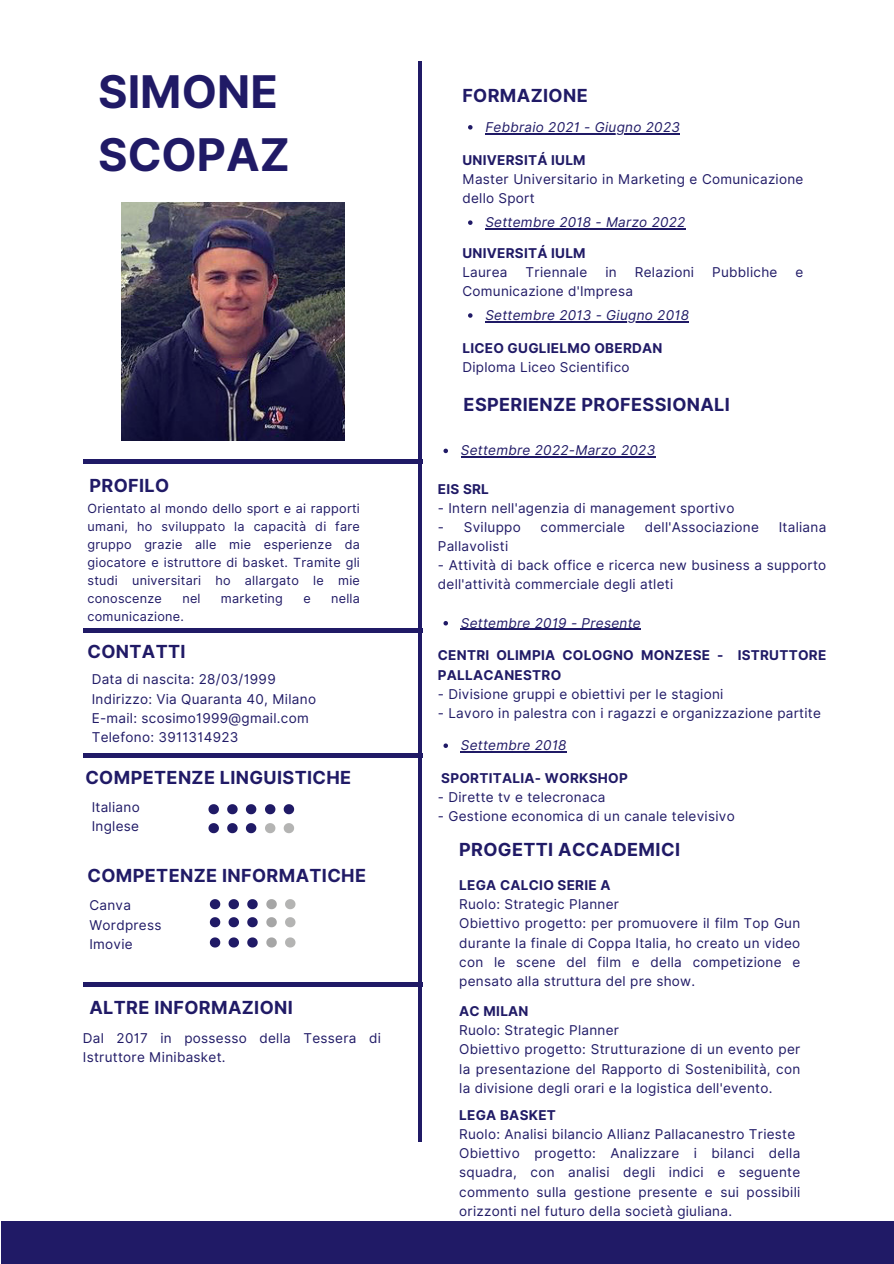
<style>
.page{position:relative;width:894px;height:1264px;background:#fff}
.page>*{position:absolute;margin:0;border:0;box-sizing:border-box;transform-origin:0 0}
.t1{font:700 45px "Inter";color:#201a66}
.t2{font:700 18px "Inter";letter-spacing:.02em;color:#201a66}
.t3{font:13.5px/19.2px "Inter";letter-spacing:.02em;color:#201a66}
.t4{font:700 13.5px/19.2px "Inter";letter-spacing:.02em;color:#201a66}
.t5{font:italic 13.5px "Inter";letter-spacing:.02em;color:#201a66}
.t6{font:12.6px/17.9px "Inter";letter-spacing:.02em;color:#201a66;text-align:justify}
</style>
<div class="page">
<hr style="left:418px;top:61px;width:4px;height:1080px;background:#201a66">
<div style="left:83px;top:753px;width:339px;height:5px;background:#201a66"></div>
<div style="left:1px;top:1221px;width:892px;height:42px;background:#201a66"></div>
<hr style="left:83px;top:459px;width:339px;height:4px;background:#201a66">
<hr style="left:83px;top:628px;width:339px;height:4px;background:#201a66">
<svg style="left:208px;top:804px;width:11px;height:10px"></svg>
<svg style="left:227px;top:804px;width:10px;height:10px"></svg>
<svg style="left:246px;top:804px;width:10px;height:10px"></svg>
<svg style="left:265px;top:804px;width:10px;height:10px"></svg>
<svg style="left:283px;top:804px;width:11px;height:10px"></svg>
<svg style="left:208px;top:823px;width:11px;height:10px"></svg>
<svg style="left:227px;top:823px;width:10px;height:10px"></svg>
<svg style="left:246px;top:823px;width:10px;height:10px"></svg>
<svg style="left:265px;top:823px;width:10px;height:10px"></svg>
<svg style="left:283px;top:823px;width:11px;height:10px"></svg>
<svg style="left:210px;top:937px;width:10px;height:10px"></svg>
<svg style="left:228px;top:937px;width:11px;height:10px"></svg>
<svg style="left:247px;top:937px;width:10px;height:10px"></svg>
<svg style="left:266px;top:937px;width:11px;height:10px"></svg>
<svg style="left:285px;top:937px;width:10px;height:10px"></svg>
<hr style="left:83px;top:982px;width:339px;height:4px;background:#201a66">
<svg style="left:210px;top:917px;width:10px;height:10px"></svg>
<svg style="left:228px;top:917px;width:11px;height:10px"></svg>
<svg style="left:247px;top:917px;width:10px;height:10px"></svg>
<svg style="left:266px;top:917px;width:11px;height:10px"></svg>
<svg style="left:285px;top:917px;width:10px;height:10px"></svg>
<svg style="left:210px;top:899px;width:10px;height:10px"></svg>
<svg style="left:228px;top:899px;width:11px;height:10px"></svg>
<svg style="left:247px;top:899px;width:10px;height:10px"></svg>
<svg style="left:266px;top:899px;width:11px;height:10px"></svg>
<svg style="left:285px;top:899px;width:10px;height:10px"></svg>
<img style="left:121px;top:202px;width:223px;height:238px">
<svg style="left:468px;top:125px;width:4px;height:5px"></svg>
<hr style="left:485px;top:133px;width:195px;height:1px;background:#201a66">
<svg style="left:468px;top:220px;width:4px;height:5px"></svg>
<hr style="left:485px;top:228px;width:200px;height:1px;background:#201a66">
<svg style="left:468px;top:313px;width:4px;height:5px"></svg>
<hr style="left:485px;top:321px;width:204px;height:1px;background:#201a66">
<svg style="left:443px;top:448px;width:5px;height:5px"></svg>
<hr style="left:460px;top:456px;width:195px;height:1px;background:#201a66">
<svg style="left:443px;top:621px;width:5px;height:4px"></svg>
<hr style="left:460px;top:629px;width:181px;height:1px;background:#201a66">
<svg style="left:443px;top:743px;width:5px;height:5px"></svg>
<hr style="left:460px;top:751px;width:106px;height:1px;background:#201a66">
<p class="t1" style="left:98px;top:64px;width:181px">SIMONE</p>
<p class="t1" style="left:98px;top:127px;width:193px">SCOPAZ</p>
<p class="t2" style="left:89px;top:474px;width:81px">PROFILO</p>
<p class="t6" style="left:87px;top:499px;width:274px">Orientato al mondo dello sport e ai rapporti umani, ho sviluppato la capacità di fare gruppo grazie alle mie esperienze da giocatore e istruttore di basket. Tramite gli studi universitari ho allargato le mie conoscenze</p>
<p class="t6" style="left:182px;top:589px;width:20px">nel</p>
<p class="t6" style="left:221px;top:589px;width:63px">marketing</p>
<p class="t6" style="left:303px;top:589px;width:9px">e</p>
<p class="t6" style="left:331px;top:589px;width:30px">nella</p>
<p class="t6" style="left:87px;top:607px;width:98px">comunicazione.</p>
<p class="t2" style="left:87px;top:641px;width:100px">CONTATTI</p>
<p class="t3" style="left:92px;top:670px;width:185px">Data di nascita: 28/03/1999</p>
<p class="t3" style="left:92px;top:689px;width:226px">Indirizzo: Via Quaranta 40, Milano</p>
<p class="t3" style="left:92px;top:708px;width:218px">E-mail: scosimo1999@gmail.com</p>
<p class="t3" style="left:92px;top:727px;width:148px">Telefono: 3911314923</p>
<p class="t2" style="left:85px;top:767px;width:267px">COMPETENZE LINGUISTICHE</p>
<p class="t3" style="left:92px;top:797px;width:49px">Italiano</p>
<p class="t3" style="left:92px;top:816px;width:49px">Inglese</p>
<p class="t2" style="left:87px;top:865px;width:280px">COMPETENZE INFORMATICHE</p>
<p class="t3" style="left:89px;top:896px;width:43px">Canva</p>
<p class="t3" style="left:89px;top:915px;width:74px">Wordpress</p>
<p class="t3" style="left:89px;top:934px;width:45px">Imovie</p>
<p class="t2" style="left:89px;top:996px;width:205px">ALTRE INFORMAZIONI</p>
<p class="t3" style="left:83px;top:1028px;width:299px">Dal 2017 in possesso della Tessera di<br>Istruttore Minibasket.</p>
<p class="t2" style="left:462px;top:85px;width:127px">FORMAZIONE</p>
<p class="t5" style="left:485px;top:119px;width:196px">Febbraio 2021 - Giugno 2023</p>
<p class="t4" style="left:462px;top:150px;width:125px">UNIVERSITÁ IULM</p>
<p class="t3" style="left:462px;top:169px;width:342px">Master Universitario in Marketing e Comunicazione dello Sport</p>
<p class="t5" style="left:485px;top:214px;width:201px">Settembre 2018 - Marzo 2022</p>
<p class="t4" style="left:462px;top:243px;width:125px">UNIVERSITÁ IULM</p>
<p class="t3" style="left:462px;top:262px;width:47px">Laurea</p>
<p class="t3" style="left:525px;top:262px;width:63px">Triennale</p>
<p class="t3" style="left:605px;top:262px;width:13px">in</p>
<p class="t3" style="left:634px;top:262px;width:61px">Relazioni</p>
<p class="t3" style="left:712px;top:262px;width:67px">Pubbliche</p>
<p class="t3" style="left:795px;top:262px;width:9px">e</p>
<p class="t3" style="left:462px;top:281px;width:172px">Comunicazione d'Impresa</p>
<p class="t5" style="left:485px;top:307px;width:205px">Settembre 2013 - Giugno 2018</p>
<p class="t4" style="left:462px;top:338px;width:202px">LICEO GUGLIELMO OBERDAN</p>
<p class="t3" style="left:462px;top:357px;width:169px">Diploma Liceo Scientifico</p>
<p class="t2" style="left:463px;top:393px;width:268px">ESPERIENZE PROFESSIONALI</p>
<p class="t5" style="left:460px;top:442px;width:196px">Settembre 2022-Marzo 2023</p>
<p class="t4" style="left:437px;top:479px;width:53px">EIS SRL</p>
<p class="t3" style="left:437px;top:498px;width:298px">- Intern nell'agenzia di management sportivo</p>
<p class="t3" style="left:437px;top:517px;width:84px">- Sviluppo</p>
<p class="t3" style="left:540px;top:517px;width:86px">commerciale</p>
<p class="t3" style="left:644px;top:517px;width:116px">dell'Associazione</p>
<p class="t3" style="left:778px;top:517px;width:49px">Italiana</p>
<p class="t3" style="left:437px;top:536px;width:72px">Pallavolisti</p>
<p class="t3" style="left:437px;top:556px;width:390px">- Attività di back office e ricerca new business a supporto dell'attività commerciale degli atleti</p>
<p class="t5" style="left:460px;top:614px;width:181px">Settembre 2019 - Presente</p>
<p class="t4" style="left:437px;top:646px;width:390px">CENTRI OLIMPIA COLOGNO MONZESE - ISTRUTTORE<br>PALLACANESTRO</p>
<p class="t3" style="left:437px;top:684px;width:287px">- Divisione gruppi e obiettivi per le stagioni</p>
<p class="t3" style="left:437px;top:703px;width:384px">- Lavoro in palestra con i ragazzi e organizzazione partite</p>
<p class="t5" style="left:460px;top:737px;width:107px">Settembre 2018</p>
<p class="t4" style="left:441px;top:768px;width:188px">SPORTITALIA- WORKSHOP</p>
<p class="t3" style="left:437px;top:787px;width:169px">- Dirette tv e telecronaca</p>
<p class="t3" style="left:437px;top:806px;width:298px">- Gestione economica di un canale televisivo</p>
<p class="t2" style="left:459px;top:838px;width:222px">PROGETTI ACCADEMICI</p>
<p class="t4" style="left:459px;top:875px;width:153px">LEGA CALCIO SERIE A</p>
<p class="t3" style="left:459px;top:894px;width:161px">Ruolo: Strategic Planner</p>
<p class="t3" style="left:459px;top:914px;width:342px;text-align:justify">Obiettivo progetto: per promuovere il film Top Gun durante la finale di Coppa Italia, ho creato un video con le scene del film e della competizione e pensato alla struttura del pre show.</p>
<p class="t4" style="left:459px;top:1001px;width:71px">AC MILAN</p>
<p class="t3" style="left:459px;top:1020px;width:161px">Ruolo: Strategic Planner</p>
<p class="t3" style="left:459px;top:1039px;width:342px;text-align:justify">Obiettivo progetto: Strutturazione di un evento per la presentazione del Rapporto di Sostenibilità, con la divisione degli orari e la logistica dell'evento.</p>
<p class="t4" style="left:459px;top:1105px;width:98px">LEGA BASKET</p>
<p class="t3" style="left:459px;top:1124px;width:337px">Ruolo: Analisi bilancio Allianz Pallacanestro Trieste</p>
<p class="t3" style="left:459px;top:1143px;width:342px;text-align:justify">Obiettivo progetto: Analizzare i bilanci della squadra, con analisi degli indici e seguente commento sulla gestione presente e sui possibili orizzonti nel futuro della società giuliana.</p>
</div>
